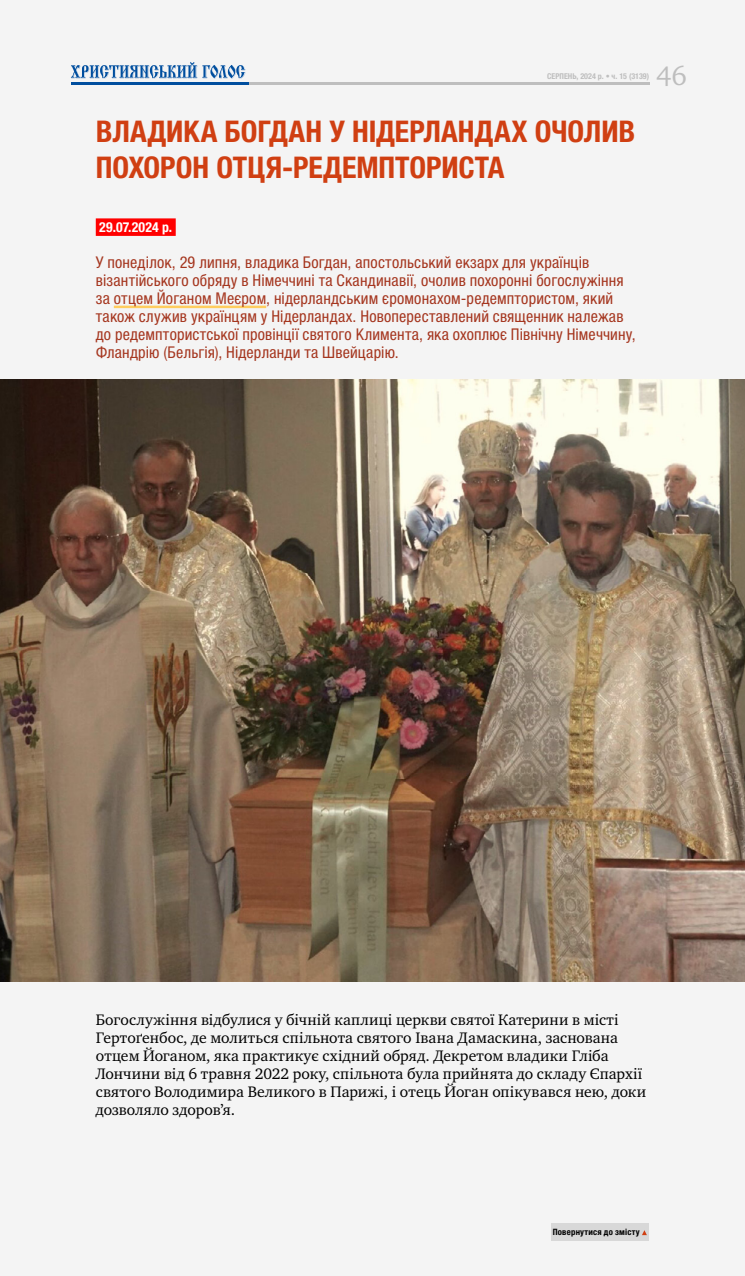
<style>
.page{position:relative;width:745px;height:1276px;background:#fff}
.page>*{position:absolute;margin:0;border:0;box-sizing:border-box;transform-origin:0 0}
.t1{font:700 condensed 30px/36px "Helvetica Neue LTCYR";color:#d03f12}
.t2{font:27.38px "Charter C";color:#bebebe}
.t3{font:condensed 16.25px/18px "Helvetica Neue LTCYR";letter-spacing:.01em;color:#a5361f}
.t4{font:15.62px/18px "Charter C";letter-spacing:.01em;color:#000}
.t5{font:700 condensed 13.75px "Helvetica Neue LTCYR";letter-spacing:.015em;color:#fff}
.t6{font:700 condensed 8.75px "Helvetica Neue LTCYR";letter-spacing:.03em;color:#000}
.t7{font:700 condensed 8px "Helvetica Neue LTCYR";color:#bebebe}
</style>
<div class="page">
<div style="left:0;top:0;width:744px;height:1276px;background:#f4f4f4"></div>
<hr style="left:71px;top:82px;width:577px;height:3px;background:#bebebe">
<hr style="left:71px;top:82px;width:177px;height:3px;background:#004e9e">
<svg style="left:71px;top:62px;width:174px;height:17px"></svg>
<div style="left:550px;top:1222px;width:98px;height:18px;background:#d8d8d8"></div>
<svg style="left:642px;top:1230px;width:4px;height:5px"></svg>
<div style="left:96px;top:218px;width:80px;height:18px;background:#f00"></div>
<hr style="left:114px;top:306px;width:152px;height:2px;background:#ffcd5e">
<img style="left:0;top:379px;width:744px;height:602px">
<p class="t7" style="left:547px;top:71px;width:103px">серпень, 2024 р. • ч. 15 (3139)</p>
<h2 class="t2" style="left:656px;top:61px;width:32px">46</h2>
<h1 class="t1" style="left:96px;top:114px;width:540px">Владика Богдан у Нідерландах очолив похорон отця-редемпториста</h1>
<p class="t5" style="left:99px;top:220px;width:74px">29.07.2024 р.</p>
<p class="t3" style="left:96px;top:254px;width:541px">У понеділок, 29 липня, владика Богдан, апостольський екзарх для українців візантійського обряду в Німеччині та Скандинавії, очолив похоронні богослужіння за отцем Йоганом Меєром, нідерландським єромонахом-редемптористом, який також служив українцям у Нідерландах. Новопереставлений священник належав до редемптористської провінції святого Климента, яка охоплює Північну Німеччину, Фландрію (Бельгія), Нідерланди та Швейцарію.</p>
<p class="t4" style="left:96px;top:1010px;width:551px">Богослужіння відбулися у бічній каплиці церкви святої Катерини в місті Гертоґенбос, де молиться спільнота святого Івана Дамаскина, заснована отцем Йоганом, яка практикує східний обряд. Декретом владики Гліба Лончини від 6 травня 2022 року, спільнота була прийнята до складу Єпархії святого Володимира Великого в Парижі, і отець Йоган опікувався нею, доки дозволяло здоров’я.</p>
<p class="t6" style="left:552px;top:1227px;width:88px">Повернутися до змісту</p>
</div>
